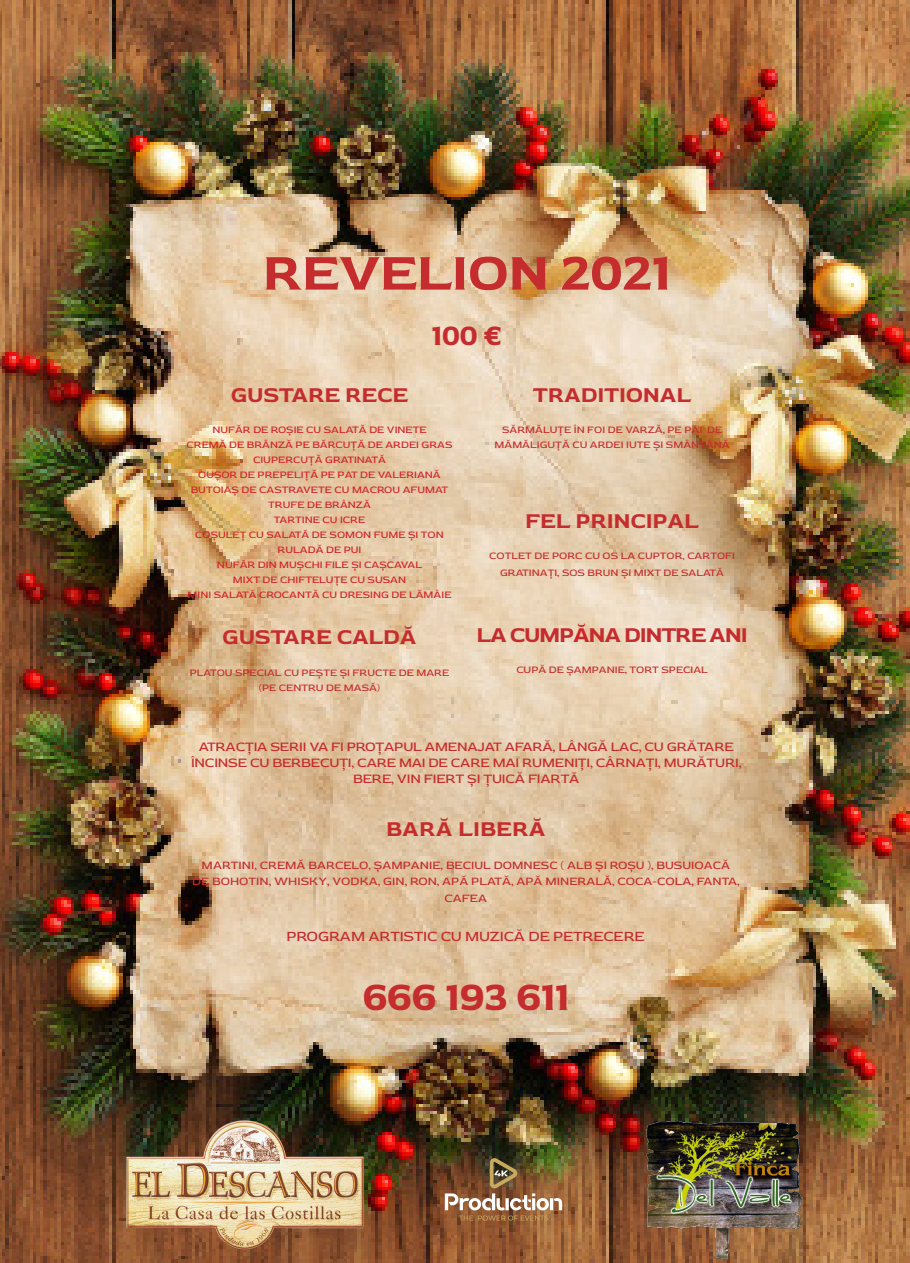
<style>
.page{position:relative;width:910px;height:1263px;background:#fff}
.page>*{position:absolute;margin:0;border:0;box-sizing:border-box;transform-origin:0 0}
.t1{font:700 54px "Red Rose";letter-spacing:-.02em;color:#c42c2d}
.t2{font:700 41.25px "Red Rose";letter-spacing:-.02em;color:#c42c2d}
.t3{font:700 30px "Red Rose";color:#c42c2d}
.t4{font:700 22.5px "Red Rose";letter-spacing:-.015em;color:#c42c2d}
.t5{font:700 22.5px "Red Rose";letter-spacing:-.06em;color:#c42c2d}
.t6{font:15px "Red Rose";letter-spacing:-.015em;color:#c42c2d}
.t7{font:13.8px/16.2px "Red Rose";letter-spacing:-.015em;color:#c42c2d;text-align:center}
.t8{font:12px/16.2px "Red Rose";color:#c42c2d;text-align:center}
.t9{font:10.5px "Red Rose";color:#d1232a}
.t10{font:10.5px/15px "Red Rose";color:#c42c2d;text-align:center}
.s1{color:#d1232a}
</style>
<div class="page">
<img style="left:0;top:0;width:910px;height:1263px">
<img style="left:644px;top:1119px;width:160px;height:144px">
<img style="left:123px;top:1103px;width:244px;height:152px">
<svg style="left:445px;top:1158px;width:117px;height:62px"></svg>
<p class="t1" style="left:262px;top:230px;width:410px">REVELION 2021</p>
<p class="t3" style="left:431px;top:312px;width:72px">100 €</p>
<p class="t4" style="left:231px;top:377px;width:179px">GUSTARE RECE</p>
<p class="t9" style="left:212px;top:421px;width:216px">NUFĂR DE ROȘIE CU SALATĂ DE VINETE</p>
<p class="t9" style="left:187px;top:436px;width:267px">CREMĂ DE BRÂNZĂ PE BĂRCUȚĂ DE ARDEI GRAS</p>
<p class="t9" style="left:253px;top:451px;width:134px">CIUPERCUȚĂ GRATINATĂ</p>
<p class="t9" style="left:198px;top:466px;width:244px">OUȘOR DE PREPELIȚĂ PE PAT DE VALERIANĂ</p>
<p class="t9" style="left:191px;top:481px;width:259px">BUTOIAȘ DE CASTRAVETE CU MACROU AFUMAT</p>
<p class="t9" style="left:268px;top:496px;width:104px">TRUFE DE BRÂNZĂ</p>
<p class="t9" style="left:274px;top:511px;width:93px">TARTINE CU ICRE</p>
<p class="t9" style="left:195px;top:526px;width:250px">COȘULEȚ CU SALATĂ DE SOMON FUME ȘI TON</p>
<p class="t9" style="left:278px;top:541px;width:85px">RULADĂ DE PUI</p>
<p class="t9" style="left:217px;top:556px;width:207px">NUFĂR DIN MUȘCHI FILE ȘI CAȘCAVAL</p>
<p class="t9" style="left:233px;top:571px;width:175px">MIXT DE CHIFTELUȚE CU SUSAN</p>
<p class="t9" style="left:188px;top:586px;width:265px">MINI SALATĂ CROCANTĂ CU DRESING DE LĂMÂIE</p>
<p class="t4" style="left:222px;top:619px;width:196px">GUSTARE CALDĂ</p>
<p class="t10" style="left:190px;top:664px;width:261px">PLATOU SPECIAL CU PEȘTE ȘI FRUCTE DE MARE</p>
<p class="t10" style="left:259px;top:679px;width:123px">(PE CENTRU DE MASĂ)</p>
<p class="t4" style="left:533px;top:377px;width:160px">TRADITIONAL</p>
<p class="t10" style="left:494px;top:421px;width:237px">SĂRMĂLUȚE ÎN FOI DE VARZĂ, PE PAT DE<br>MĂMĂLIGUȚĂ CU ARDEI IUTE ȘI SMÂNTÂNĂ</p>
<p class="t4" style="left:525px;top:503px;width:175px">FEL PRINCIPAL</p>
<p class="t10" style="left:489px;top:547px;width:247px;line-height:16.5px">COTLET DE PORC CU OS LA CUPTOR, CARTOFI<br>GRATINAȚI, SOS BRUN ȘI MIXT DE SALATĂ</p>
<p class="t5" style="left:476px;top:617px;width:273px">LA CUMP<span class="s1">Ă</span>NA DINTRE ANI</p>
<p class="t10" style="left:516px;top:661px;width:193px">CUPĂ DE ȘAMPANIE, TORT SPECIAL</p>
<p class="t7" style="left:191px;top:737px;width:552px">ATRACȚIA SERII VA FI PROȚAPUL AMENAJAT AFARĂ, LÂNGĂ LAC, CU GRĂTARE<br>ÎNCINSE CU BERBECUȚI, CARE MAI DE CARE MAI RUMENIȚI, CÂRNAȚI, MURĂTURI,<br>BERE, VIN FIERT ȘI ȚUICĂ FIARTĂ</p>
<p class="t4" style="left:386px;top:812px;width:161px">BARĂ LIBERĂ</p>
<p class="t8" style="left:192px;top:856px;width:549px">MARTINI, CREMĂ BARCELO, ȘAMPANIE, BECIUL DOMNESC ( ALB ȘI ROȘU ), BUSUIOACĂ<br>DE BOHOTIN, WHISKY, VODKA, GIN, RON, APĂ PLATĂ, APĂ MINERALĂ, COCA-COLA, FANTA,<br>CAFEA</p>
<p class="t6" style="left:287px;top:925px;width:360px">PROGRAM ARTISTIC CU MUZICĂ DE PETRECERE</p>
<p class="t2" style="left:362px;top:965px;width:209px">666 193 611</p>
</div>
